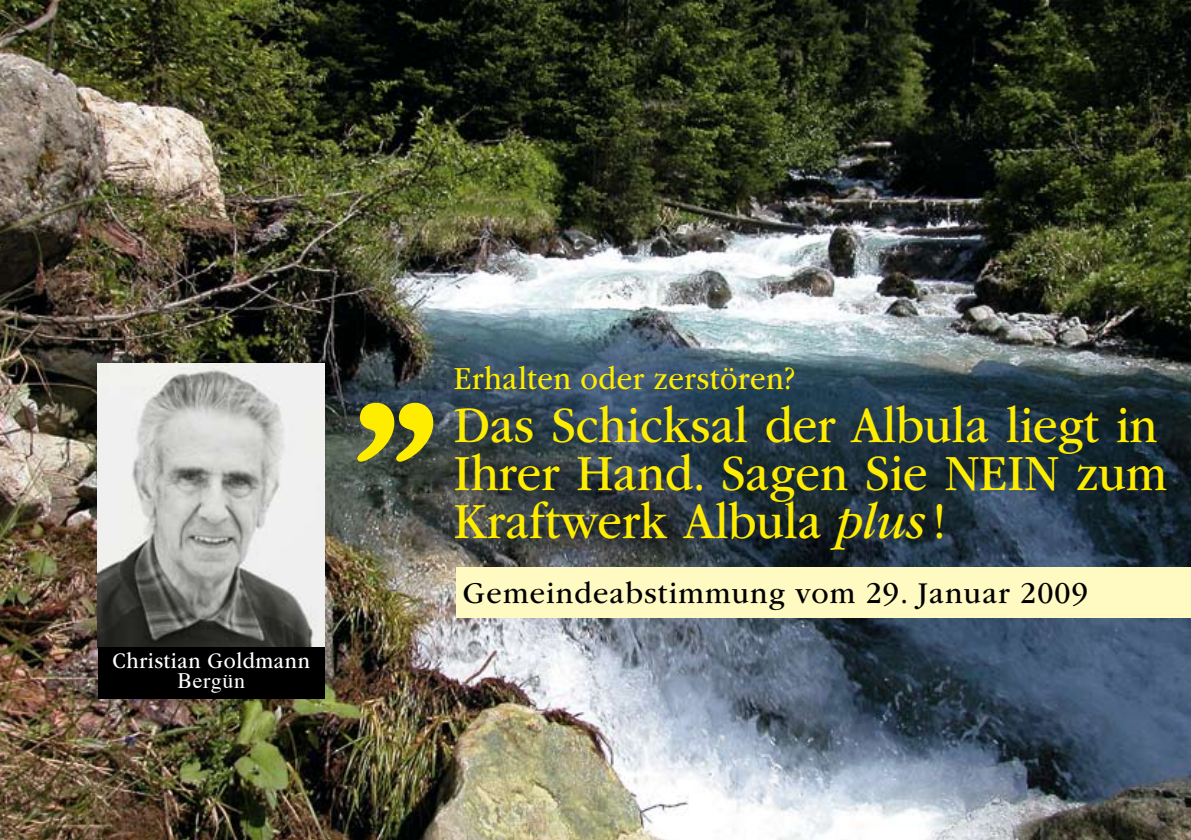
<style>
.page{position:relative;width:1191px;height:840px;background:#fff}
.page>*{position:absolute;margin:0;border:0;box-sizing:border-box;transform-origin:0 0}
.t1{font:178.6px "ITC Garamond Std Ult";color:#ffed00}
.t2{font:52.8px/48px "ITC Garamond Std";color:#ffed00;scale:.91 1}
.t3{font:33.6px "ITC Garamond Std";letter-spacing:.02em;color:#ffed00;scale:.9 1}
.t4{font:31.6px "ITC Garamond Std";letter-spacing:.04em;color:#000;scale:.95 1}
.t5{font:23.2px "ITC Garamond Std";letter-spacing:.03em;color:#fff;scale:.9 1}
.t6{font:22px "Times";letter-spacing:.03em;color:#fff}
.s1{font-style:italic}
</style>
<div class="page">
<img style="left:0;top:0;width:1191px;height:839px">
<div style="left:456px;top:567px;width:735px;height:51px;background:#fff9c2"></div>
<img style="left:98px;top:363px;width:227px;height:283px">
<div style="left:98px;top:646px;width:227px;height:52px;background:#000"></div>
<p class="t5" style="left:113px;top:647px;width:221px">Christian Goldmann</p>
<p class="t6" style="left:177px;top:659px;width:69px">Bergün</p>
<h1 class="t1" style="left:349px;top:268px;width:94px">„</h1>
<p class="t3" style="left:454px;top:359px;width:381px">Erhalten oder zerstören?</p>
<p class="t2" style="left:454px;top:402px;width:785px">Das Schicksal der Albula liegt in<br>Ihrer Hand. Sagen Sie NEIN zum<br>Kraftwerk Albula <span class="s1">plus</span> !</p>
<p class="t4" style="left:463px;top:575px;width:659px">Gemeindeabstimmung vom 29. Januar 2009</p>
</div>
